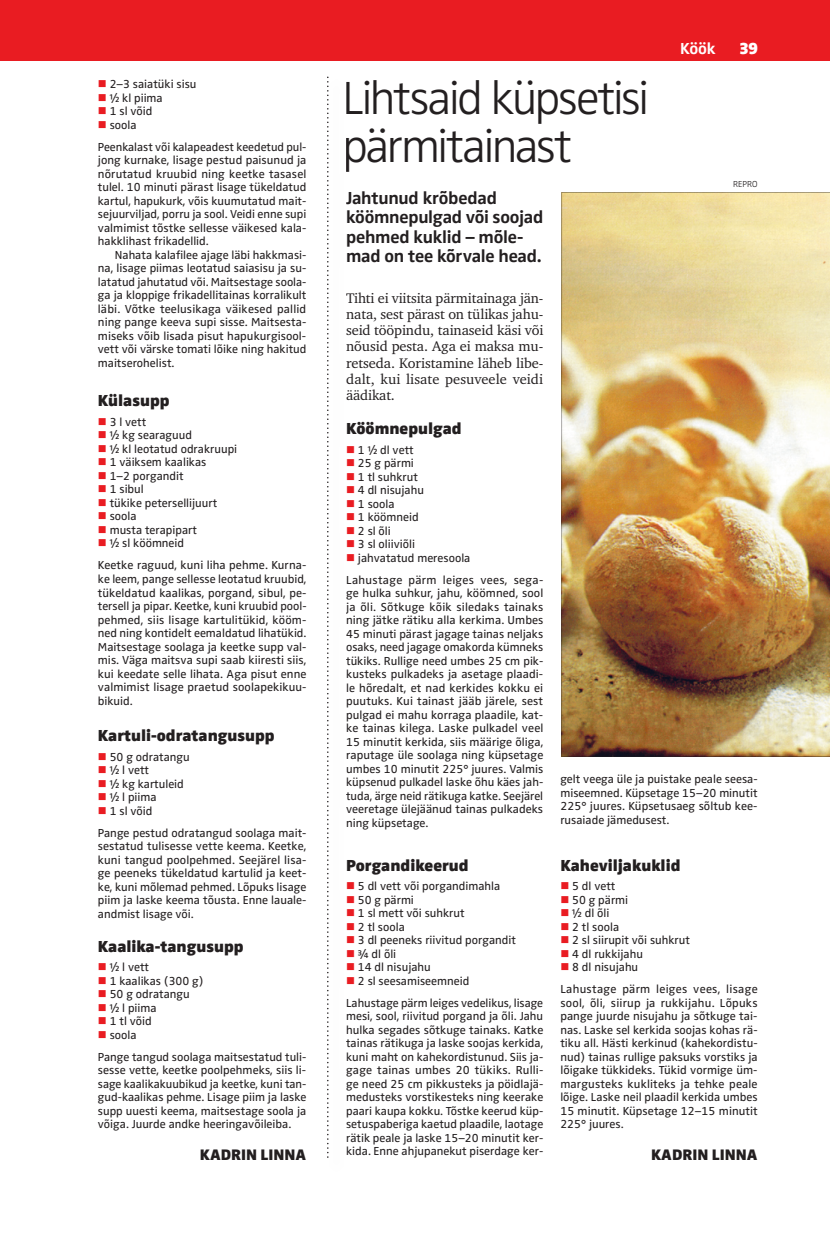
<style>
.page{position:relative;width:830px;height:1234px;background:#fff}
.page>*{position:absolute;margin:0;border:0;box-sizing:border-box;transform-origin:0 0}
.t1{font:300 48px/48px "Zwo Pro";letter-spacing:-.055em;color:#231f20}
.t2{font:700 18px/19.5px "Zwo Pro";letter-spacing:-.015em;color:#231f20}
.t3{font:900 16.5px "Zwo Pro";color:#231f20}
.t4{font:700 16.5px "Zwo Pro";color:#fff}
.t5{font:900 16.5px "Zwo Pro";color:#fff}
.t6{font:900 15.75px "Zwo Pro";color:#231f20}
.t7{font:14.25px/16.2px "Charter ITC";color:#231f20;text-align:justify}
.t8{font:12px/13.5px "Zwo Pro";color:#231f20;text-align:justify}
.t9{font:12px/22px "Zwo Pro";letter-spacing:.025em;color:#231f20}
.t10{font:12px/22px "Zwo Pro";letter-spacing:.02em;color:#231f20}
.t11{font:300 9px "Zwo Pro";color:#231f20}
.s1{color:#e91c22}
</style>
<div class="page">
<div style="left:0;top:0;width:829px;height:60px;background:#e91c22"></div>
<img style="left:561px;top:192px;width:268px;height:564px">
<img style="left:327px;top:81px;width:2px;height:1077px">
<svg style="left:327px;top:77px;width:1px;height:1080px"></svg>
<p class="t8" style="left:98px;top:78px;width:100px"><span class="s1">■</span> 2–3 saiatüki sisu</p>
<p class="t8" style="left:98px;top:91px;width:66px"><span class="s1">■</span> ½ kl piima</p>
<p class="t8" style="left:98px;top:105px;width:56px"><span class="s1">■</span> 1 sl võid</p>
<p class="t8" style="left:98px;top:114px;width:210px;line-height:22px"><span class="s1">■</span> soola<br>Peenkalast või kalapeadest keedetud pul-</p>
<p class="t8" style="left:98px;top:154px;width:210px">jong kurnake, lisage pestud paisunud ja nõrutatud kruubid ning keetke tasasel tulel. 10 minuti pärast lisage tükeldatud kartul, hapukurk, võis kuumutatud mait&shy;sejuurviljad, porru ja sool. Veidi enne supi valmimist tõstke sellesse väikesed kala&shy;hakklihast frikadellid.</p>
<p class="t8" style="left:98px;top:248px;width:210px;text-indent:17px">Nahata kalafilee ajage läbi hakkmasi&shy;na, lisage piimas leotatud saiasisu ja su&shy;latatud jahutatud või. Maitsestage soola&shy;ga ja kloppige frikadellitainas korralikult läbi. Võtke teelusikaga väikesed pallid ning pange keeva supi sisse. Maitsesta&shy;miseks võib lisada pisut hapukurgisool&shy;vett või värske tomati lõike ning hakitud maitserohelist.</p>
<h3 class="t3" style="left:98px;top:391px;width:73px">Külasupp</h3>
<p class="t8" style="left:98px;top:415px;width:50px"><span class="s1">■</span> 3 l vett</p>
<p class="t8" style="left:98px;top:429px;width:96px"><span class="s1">■</span> ½ kg searaguud</p>
<p class="t8" style="left:98px;top:442px;width:141px"><span class="s1">■</span> ½ kl leotatud odrakruupi</p>
<p class="t8" style="left:98px;top:456px;width:110px"><span class="s1">■</span> 1 väiksem kaalikas</p>
<p class="t8" style="left:98px;top:469px;width:87px"><span class="s1">■</span> 1–2 porgandit</p>
<p class="t8" style="left:98px;top:483px;width:47px"><span class="s1">■</span> 1 sibul</p>
<p class="t8" style="left:98px;top:496px;width:121px"><span class="s1">■</span> tükike petersellijuurt</p>
<p class="t8" style="left:98px;top:510px;width:40px"><span class="s1">■</span> soola</p>
<p class="t8" style="left:98px;top:523px;width:101px"><span class="s1">■</span> musta terapipart</p>
<p class="t8" style="left:98px;top:532px;width:210px;line-height:22px"><span class="s1">■</span> ½ sl köömneid<br>Keetke raguud, kuni liha pehme. Kurna-</p>
<p class="t8" style="left:98px;top:572px;width:210px">ke leem, pange sellesse leotatud kruubid, tükeldatud kaalikas, porgand, sibul, pe&shy;tersell ja pipar. Keetke, kuni kruubid pool&shy;pehmed, siis lisage kartulitükid, kööm&shy;ned ning kontidelt eemaldatud lihatükid.<br>Maitsestage soolaga ja keetke supp val&shy;mis. Väga maitsva supi saab kiiresti siis, kui keedate selle lihata. Aga pisut enne valmimist lisage praetud soolapekikuu&shy;bikuid.</p>
<h3 class="t3" style="left:98px;top:725px;width:178px">Kartuli-odratangusupp</h3>
<p class="t8" style="left:98px;top:750px;width:93px"><span class="s1">■</span> 50 g odratangu</p>
<p class="t8" style="left:98px;top:763px;width:53px"><span class="s1">■</span> ½ l vett</p>
<p class="t8" style="left:98px;top:777px;width:87px"><span class="s1">■</span> ½ kg kartuleid</p>
<p class="t8" style="left:98px;top:790px;width:60px"><span class="s1">■</span> ½ l piima</p>
<p class="t8" style="left:98px;top:800px;width:210px;line-height:22px"><span class="s1">■</span> 1 sl võid<br>Pange pestud odratangud soolaga mait-</p>
<p class="t8" style="left:98px;top:839px;width:210px">sestatud tulisesse vette keema. Keetke, kuni tangud poolpehmed. Seejärel lisa&shy;ge peeneks tükeldatud kartulid ja keet&shy;ke, kuni mõlemad pehmed. Lõpuks lisage piim ja laske keema tõusta. Enne lauale&shy;andmist lisage või.</p>
<h3 class="t3" style="left:98px;top:935px;width:147px">Kaalika-tangusupp</h3>
<p class="t8" style="left:98px;top:960px;width:53px"><span class="s1">■</span> ½ l vett</p>
<p class="t8" style="left:98px;top:973px;width:107px"><span class="s1">■</span> 1 kaalikas (300 g)</p>
<p class="t8" style="left:98px;top:987px;width:93px"><span class="s1">■</span> 50 g odratangu</p>
<p class="t8" style="left:98px;top:1000px;width:60px"><span class="s1">■</span> ½ l piima</p>
<p class="t8" style="left:98px;top:1014px;width:55px"><span class="s1">■</span> 1 tl võid</p>
<p class="t8" style="left:98px;top:1023px;width:210px;line-height:22px"><span class="s1">■</span> soola<br>Pange tangud soolaga maitsestatud tuli-</p>
<p class="t8" style="left:98px;top:1063px;width:210px">sesse vette, keetke poolpehmeks, siis li&shy;sage kaalikakuubikud ja keetke, kuni tan&shy;gud-kaalikas pehme. Lisage piim ja laske supp uuesti keema, maitsestage soola ja võiga. Juurde andke heeringavõileiba.</p>
<h3 class="t6" style="left:200px;top:1144px;width:108px">KADRIN LINNA</h3>
<h1 class="t1" style="left:342px;top:75px;width:308px">Lihtsaid küpsetisi pärmitainast</h1>
<h3 class="t4" style="left:680px;top:39px;width:37px">Köök</h3>
<h3 class="t5" style="left:739px;top:39px;width:20px">39</h3>
<p class="t11" style="left:732px;top:179px;width:26px">REPRO</p>
<h2 class="t2" style="left:346px;top:188px;width:199px">Jahtunud krõbedad köömnepulgad või soojad pehmed kuklid – mõle&shy;mad on tee kõrvale head.</h2>
<p class="t7" style="left:346px;top:290px;width:199px">Tihti ei viitsita pärmitainaga jän&shy;nata, sest pärast on tülikas jahu&shy;seid tööpindu, tainaseid käsi või nõusid pesta. Aga ei maksa mu&shy;retseda. Koristamine läheb libe&shy;dalt, kui lisate pesuveele veidi äädikat.</p>
<h3 class="t3" style="left:346px;top:418px;width:117px">Köömnepulgad</h3>
<p class="t8" style="left:346px;top:443px;width:69px"><span class="s1">■</span> 1 ½ dl vett</p>
<p class="t8" style="left:346px;top:456px;width:69px"><span class="s1">■</span> 25 g pärmi</p>
<p class="t8" style="left:346px;top:470px;width:73px"><span class="s1">■</span> 1 tl suhkrut</p>
<p class="t8" style="left:346px;top:483px;width:79px"><span class="s1">■</span> 4 dl nisujahu</p>
<p class="t8" style="left:346px;top:497px;width:50px"><span class="s1">■</span> 1 soola</p>
<p class="t8" style="left:346px;top:510px;width:74px"><span class="s1">■</span> 1 köömneid</p>
<p class="t8" style="left:346px;top:524px;width:46px"><span class="s1">■</span> 2 sl õli</p>
<p class="t8" style="left:346px;top:537px;width:70px"><span class="s1">■</span> 3 sl oliiviõli</p>
<p class="t9" style="left:346px;top:547px;width:199px"><span class="s1">■</span> jahvatatud meresoola<br>Lahustage pärm leiges vees, sega-</p>
<p class="t8" style="left:346px;top:586px;width:199px">ge hulka suhkur, jahu, köömned, sool ja õli. Sõtkuge kõik siledaks tainaks ning jätke rätiku alla kerkima. Umbes 45 minuti pärast jagage tainas neljaks osaks, need jagage omakorda kümneks tükiks. Rullige need umbes 25 cm pik&shy;kusteks pulkadeks ja asetage plaadi&shy;le hõredalt, et nad kerkides kokku ei puutuks. Kui tainast jääb järele, sest pulgad ei mahu korraga plaadile, kat&shy;ke tainas kilega. Laske pulkadel veel 15 minutit kerkida, siis määrige õliga, raputage üle soolaga ning küpsetage umbes 10 minutit 225° juures. Valmis küpsenud pulkadel laske õhu käes jah&shy;tuda, ärge neid rätikuga katke. Seejärel veeretage ülejäänud tainas pulkadeks ning küpsetage.</p>
<h3 class="t3" style="left:346px;top:855px;width:124px">Porgandikeerud</h3>
<p class="t8" style="left:346px;top:879px;width:156px"><span class="s1">■</span> 5 dl vett või porgandimahla</p>
<p class="t8" style="left:346px;top:893px;width:69px"><span class="s1">■</span> 50 g pärmi</p>
<p class="t8" style="left:346px;top:906px;width:120px"><span class="s1">■</span> 1 sl mett või suhkrut</p>
<p class="t8" style="left:346px;top:920px;width:60px"><span class="s1">■</span> 2 tl soola</p>
<p class="t8" style="left:346px;top:933px;width:171px"><span class="s1">■</span> 3 dl peeneks riivitud porgandit</p>
<p class="t8" style="left:346px;top:947px;width:52px"><span class="s1">■</span> ¾ dl õli</p>
<p class="t8" style="left:346px;top:960px;width:86px"><span class="s1">■</span> 14 dl nisujahu</p>
<p class="t8" style="left:346px;top:969px;width:198px;line-height:22px"><span class="s1">■</span> 2 sl seesamiseemneid<br>Lahustage pärm leiges vedelikus, lisage</p>
<p class="t8" style="left:346px;top:1009px;width:199px">mesi, sool, riivitud porgand ja õli. Jahu hulka segades sõtkuge tainaks. Katke tainas rätikuga ja laske soojas kerkida, kuni maht on kahekordistunud. Siis ja&shy;gage tainas umbes 20 tükiks. Rulli&shy;ge need 25 cm pikkusteks ja pöidlajä&shy;medusteks vorstikesteks ning keerake paari kaupa kokku. Tõstke keerud küp&shy;setuspaberiga kaetud plaadile, laotage rätik peale ja laske 15–20 minutit ker&shy;kida. Enne ahjupanekut piserdage ker-</p>
<p class="t8" style="left:560px;top:772px;width:199px">gelt veega üle ja puistake peale seesa&shy;miseemned. Küpsetage 15–20 minutit 225° juures. Küpsetusaeg sõltub kee&shy;rusaiade jämedusest.</p>
<h3 class="t3" style="left:560px;top:855px;width:121px">Kaheviljakuklid</h3>
<p class="t8" style="left:560px;top:879px;width:57px"><span class="s1">■</span> 5 dl vett</p>
<p class="t8" style="left:560px;top:893px;width:69px"><span class="s1">■</span> 50 g pärmi</p>
<p class="t8" style="left:560px;top:906px;width:50px"><span class="s1">■</span> ½ dl õli</p>
<p class="t8" style="left:560px;top:920px;width:60px"><span class="s1">■</span> 2 tl soola</p>
<p class="t8" style="left:560px;top:933px;width:131px"><span class="s1">■</span> 2 sl siirupit või suhkrut</p>
<p class="t8" style="left:560px;top:947px;width:84px"><span class="s1">■</span> 4 dl rukkijahu</p>
<p class="t10" style="left:560px;top:956px;width:199px"><span class="s1">■</span> 8 dl nisujahu<br>Lahustage pärm leiges vees, lisage</p>
<p class="t8" style="left:560px;top:996px;width:199px">sool, õli, siirup ja rukkijahu. Lõpuks pange juurde nisujahu ja sõtkuge tai&shy;nas. Laske sel kerkida soojas kohas rä&shy;tiku all. Hästi kerkinud (kahekordistu&shy;nud) tainas rullige paksuks vorstiks ja lõigake tükkideks. Tükid vormige üm&shy;margusteks kukliteks ja tehke peale lõige. Laske neil plaadil kerkida umbes 15 minutit. Küpsetage 12–15 minutit 225° juures.</p>
<h3 class="t6" style="left:650px;top:1144px;width:108px">KADRIN LINNA</h3>
</div>
